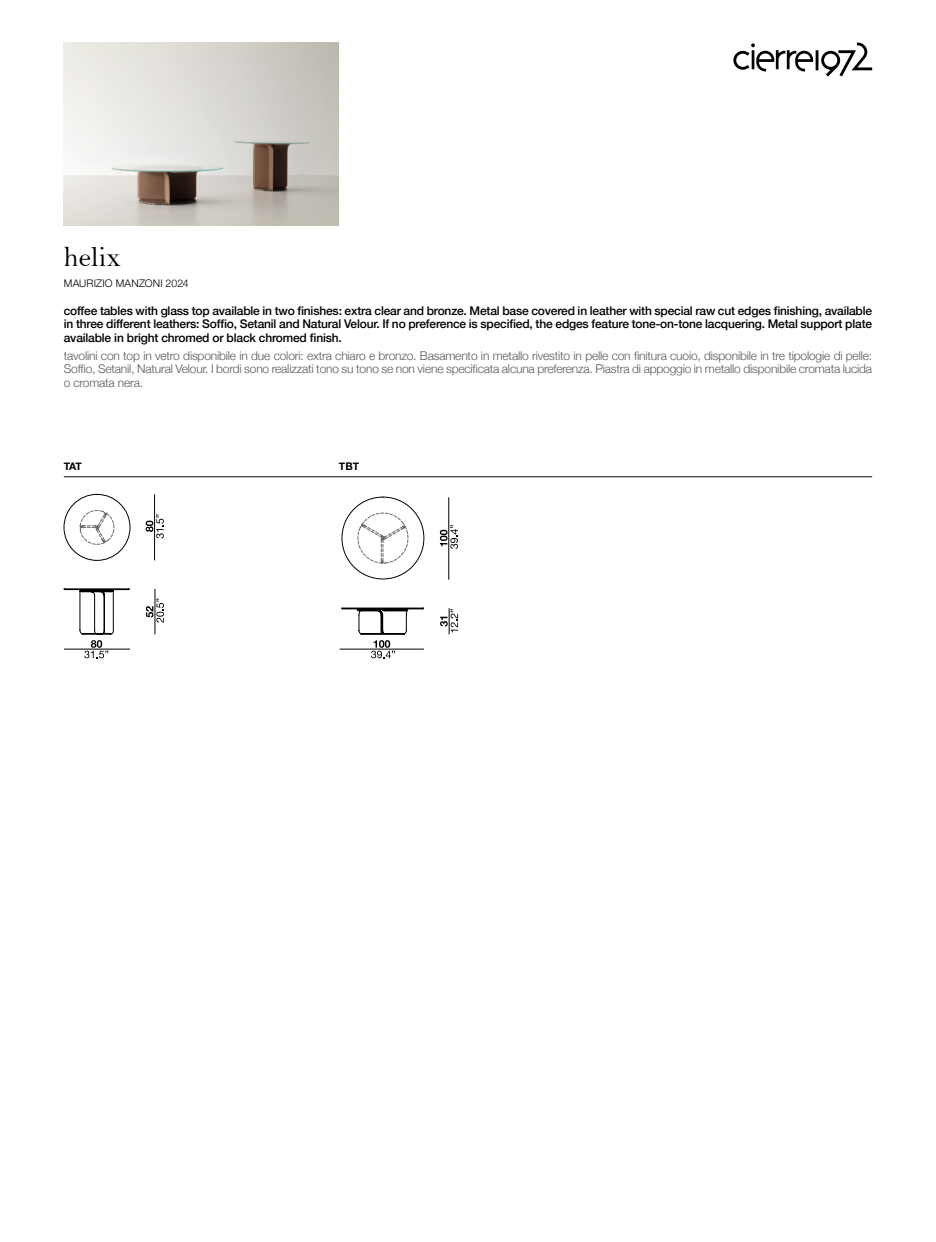
<style>
.page{position:relative;width:936px;height:1242px;background:#fff}
.page>*{position:absolute;margin:0;border:0;box-sizing:border-box;transform-origin:0 0}
.t1{font:28.5px "Bell";color:#000}
.t2{font:500 12px/13.5px "Helvetica Neue";letter-spacing:-.015em;color:#000;text-align:justify}
.t3{font:300 12px/13.5px "Helvetica Neue";letter-spacing:-.015em;color:#575756;text-align:justify}
.t4{font:300 10.5px "Helvetica Neue";letter-spacing:.015em;color:#000}
.t5{font:700 10.5px "Helvetica Neue";letter-spacing:-.045em;color:#000}
</style>
<div class="page">
<svg style="left:733px;top:43px;width:139px;height:33px"></svg>
<img style="left:64px;top:43px;width:274px;height:182px">
<hr style="left:64px;top:476px;width:808px;height:1px;background:#000">
<hr style="left:64px;top:649px;width:66px;height:1px;background:#000">
<svg style="left:84px;top:640px;width:24px;height:18px"></svg>
<hr style="left:155px;top:589px;width:1px;height:45px;background:#000">
<svg style="left:146px;top:598px;width:18px;height:24px"></svg>
<hr style="left:154px;top:494px;width:1px;height:66px;background:#000">
<svg style="left:146px;top:514px;width:18px;height:24px"></svg>
<div style="left:64px;top:494px;width:66px;height:66px;border:1px solid #000;border-radius:50%"></div>
<svg style="left:80px;top:510px;width:34px;height:35px"></svg>
<svg style="left:64px;top:588px;width:66px;height:46px"></svg>
<hr style="left:339px;top:649px;width:85px;height:1px;background:#000">
<svg style="left:371px;top:640px;width:24px;height:18px"></svg>
<svg style="left:440px;top:608px;width:18px;height:26px"></svg>
<hr style="left:448px;top:497px;width:1px;height:82px;background:#000">
<svg style="left:440px;top:525px;width:18px;height:24px"></svg>
<svg style="left:341px;top:497px;width:83px;height:137px"></svg>
<h1 class="t1" style="left:64px;top:240px;width:59px">helix</h1>
<p class="t4" style="left:64px;top:274px;width:126px">MAURIZIO MANZONI 2024</p>
<p class="t2" style="left:64px;top:303px;width:809px">coffee tables with glass top available in two finishes: extra clear and bronze. Metal base covered in leather with special raw cut edges finishing, available in three different leathers: Soffio, Setanil and Natural Velour. If no preference is specified, the edges feature tone-on-tone lacquering. Metal support plate available in bright chromed or black chromed finish.</p>
<p class="t3" style="left:64px;top:348px;width:809px">tavolini con top in vetro disponibile in due colori: extra chiaro e bronzo. Basamento in metallo rivestito in pelle con finitura cuoio, disponibile in tre tipologie di pelle:<br>Soffio, Setanil, Natural Velour. I bordi sono realizzati tono su tono se non viene specificata alcuna preferenza. Piastra di appoggio in metallo disponibile cromata lucida o cromata nera.</p>
<p class="t5" style="left:64px;top:457px;width:20px">TAT</p>
<p class="t5" style="left:339px;top:457px;width:22px">TBT</p>
</div>
